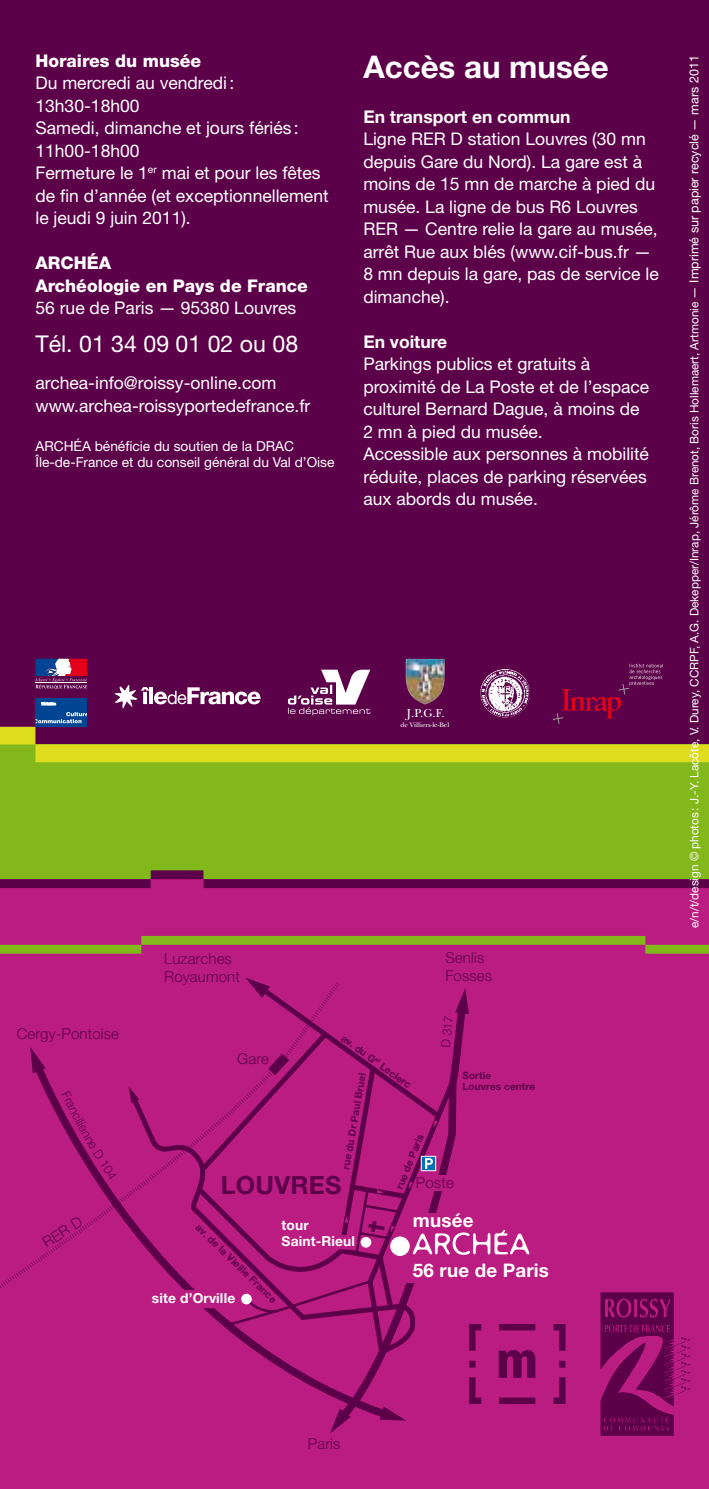
<style>
.page{position:relative;width:709px;height:1489px;background:#fff}
.page>*{position:absolute;margin:0;border:0;box-sizing:border-box;transform-origin:0 0}
.t1{font:700 31.25px "Helvetica Neue LT";color:#fff}
.t2{font:700 25px "Helvetica Neue LT";letter-spacing:.01em;color:#5d004a}
.t3{font:23px "Helvetica Neue LT";color:#fff}
.t4{font:700 18.75px "Helvetica Neue LT";letter-spacing:.01em;color:#fff}
.t5{font:17.5px/22.5px "Helvetica Neue LT";color:#fff}
.t6{font:800 17.5px/22.5px "Helvetica Neue LT";color:#fff}
.t7{font:700 17.5px "Helvetica Neue LT";color:#fff}
.t8{font:300 15px/17.5px "Helvetica Neue LT";letter-spacing:.01em;color:#5d004a}
.t9{font:13.75px/16.2px "Helvetica Neue LT";color:#fff}
.t10{font:700 13.75px/16.2px "Helvetica Neue LT";letter-spacing:.01em;color:#fff}
.t11{font:300 12.5px "Helvetica Neue LT";color:#5d004a}
.t12{font:12px "New Baskerville";color:#fff}
.t13{font:11.75px "Helvetica Neue LT";color:#fff}
.t14{font:700 10px/11.2px "Helvetica Neue LT";letter-spacing:.01em;color:#5d004a}
.t15{font:7px "New Baskerville";color:#fff}
.s1{font-size:12.5px}
</style>
<div class="page">
<div style="left:0;top:0;width:709px;height:765px;background:#5d004a"></div>
<div style="left:0;top:879px;width:709px;height:609px;background:#bb1c82"></div>
<div style="left:0;top:744px;width:709px;height:135px;background:#83b81a"></div>
<svg style="left:0;top:870px;width:709px;height:18px"></svg>
<svg style="left:0;top:936px;width:709px;height:17px"></svg>
<svg style="left:264px;top:1357px;width:71px;height:41px"></svg>
<svg style="left:335px;top:1014px;width:136px;height:407px"></svg>
<svg style="left:455px;top:988px;width:14px;height:26px"></svg>
<svg style="left:330px;top:1408px;width:21px;height:25px"></svg>
<svg style="left:0;top:978px;width:343px;height:310px"></svg>
<img style="left:470px;top:1324px;width:95px;height:79px">
<svg style="left:600px;top:1292px;width:90px;height:143px"></svg>
<svg style="left:175px;top:1046px;width:354px;height:311px"></svg>
<svg style="left:0;top:658px;width:709px;height:104px"></svg>
<svg style="left:62px;top:1090px;width:15px;height:24px"></svg>
<svg style="left:78px;top:1124px;width:39px;height:56px"></svg>
<p class="t6" style="left:35px;top:49px;width:167px">Horaires du musée</p>
<p class="t5" style="left:35px;top:71px;width:295px">Du mercredi au vendredi:<br>13h30-18h00<br>Samedi, dimanche et jours fériés :<br>11h00-18h00<br>Fermeture le 1<sup>er</sup> mai et pour les fêtes de fin d’année (et exceptionnellement le jeudi 9 juin 2011).</p>
<p class="t6" style="left:35px;top:252px;width:274px">ARCHÉA<br>Archéologie en Pays de France</p>
<p class="t5" style="left:35px;top:296px;width:262px">56 rue de Paris — 95380 Louvres</p>
<h3 class="t3" style="left:35px;top:330px;width:264px">Tél. 01 34 09 01 02 ou 08</h3>
<p class="t5" style="left:35px;top:371px;width:276px">archea-info@roissy-online.com www.archea-roissyportedefrance.fr</p>
<p class="t9" style="left:35px;top:437px;width:300px">ARCHÉA bénéficie du soutien de la DRAC<br>Île-de-France et du conseil général du Val d’Oise</p>
<h1 class="t1" style="left:363px;top:47px;width:247px">Accès au musée</h1>
<p class="t7" style="left:363px;top:106px;width:209px">En transport en commun</p>
<p class="t5" style="left:363px;top:127px;width:297px">Ligne RER D station Louvres (30 mn depuis Gare du Nord). La gare est à moins de 15 mn de marche à pied du musée. La ligne de bus R6 Louvres<br>RER — Centre relie la gare au musée, arrêt Rue aux blés (www.cif-bus.fr —<br>8 mn depuis la gare, pas de service le dimanche).</p>
<p class="t7" style="left:363px;top:331px;width:85px">En voiture</p>
<p class="t5" style="left:363px;top:352px;width:287px">Parkings publics et gratuits à proximité de La Poste et de l’espace culturel Bernard Dague, à moins de<br>2 mn à pied du musée.<br>Accessible aux personnes à mobilité réduite, places de parking réservées aux abords du musée.</p>
<p class="t12" style="left:407px;top:705px;width:39px">J.P.G.F.</p>
<p class="t15" style="left:400px;top:720px;width:50px">de Villiers-le-Bel</p>
<p class="t8" style="left:164px;top:950px;width:77px">Luzarches<br>Royaumont</p>
<p class="t8" style="left:445px;top:949px;width:48px">Senlis<br>Fosses</p>
<p class="t8" style="left:17px;top:1024px;width:104px">Cergy-Pontoise</p>
<p class="t11" style="left:83px;top:1109px;width:15px;rotate:62deg">cili</p>
<p class="t8" style="left:39px;top:1235px;width:45px;rotate:-33deg">RER D</p>
<p class="t11" style="left:438px;top:1047px;width:34px;rotate:-84deg">D 317</p>
<p class="t14" style="left:346px;top:1032px;width:85px;rotate:36deg">av. du G<sup>al</sup> Leclerc</p>
<p class="t8" style="left:237px;top:1049px;width:33px">Gare</p>
<p class="t14" style="left:340px;top:1168px;width:100px;rotate:-80deg">rue du Dr Paul Bruel</p>
<p class="t14" style="left:393px;top:1186px;width:60px;rotate:-68deg">rue de Paris</p>
<h2 class="t2" style="left:221px;top:1169px;width:122px">LOUVRES</h2>
<p class="t8" style="left:416px;top:1173px;width:39px">Poste</p>
<p class="t14" style="left:462px;top:1069px;width:74px">Sortie<br>Louvres centre</p>
<p class="t10" style="left:282px;top:1216px;width:75px">tour<br>Saint-Rieul</p>
<p class="t14" style="left:201px;top:1221px;width:110px;rotate:44deg">av. de la Vieille France</p>
<p class="t10" style="left:152px;top:1289px;width:85px">site d’Orville</p>
<p class="t4" style="left:413px;top:1208px;width:62px">musée</p>
<p class="t4" style="left:413px;top:1258px;width:137px">56 rue de Paris</p>
<p class="t13" style="left:687px;top:928px;width:874px;rotate:-90deg">e/n/t/design © photos : J.-Y. Lacôte, V. Durey, CCRPF, A.G. Dekepper/Inrap, Jérôme Brenot, Boris Hollemaert, Artmonie <span class="s1">— Imprimé sur papier recyclé — mars 2011</span></p>
<p class="t8" style="left:308px;top:1434px;width:34px">Paris</p>
</div>
